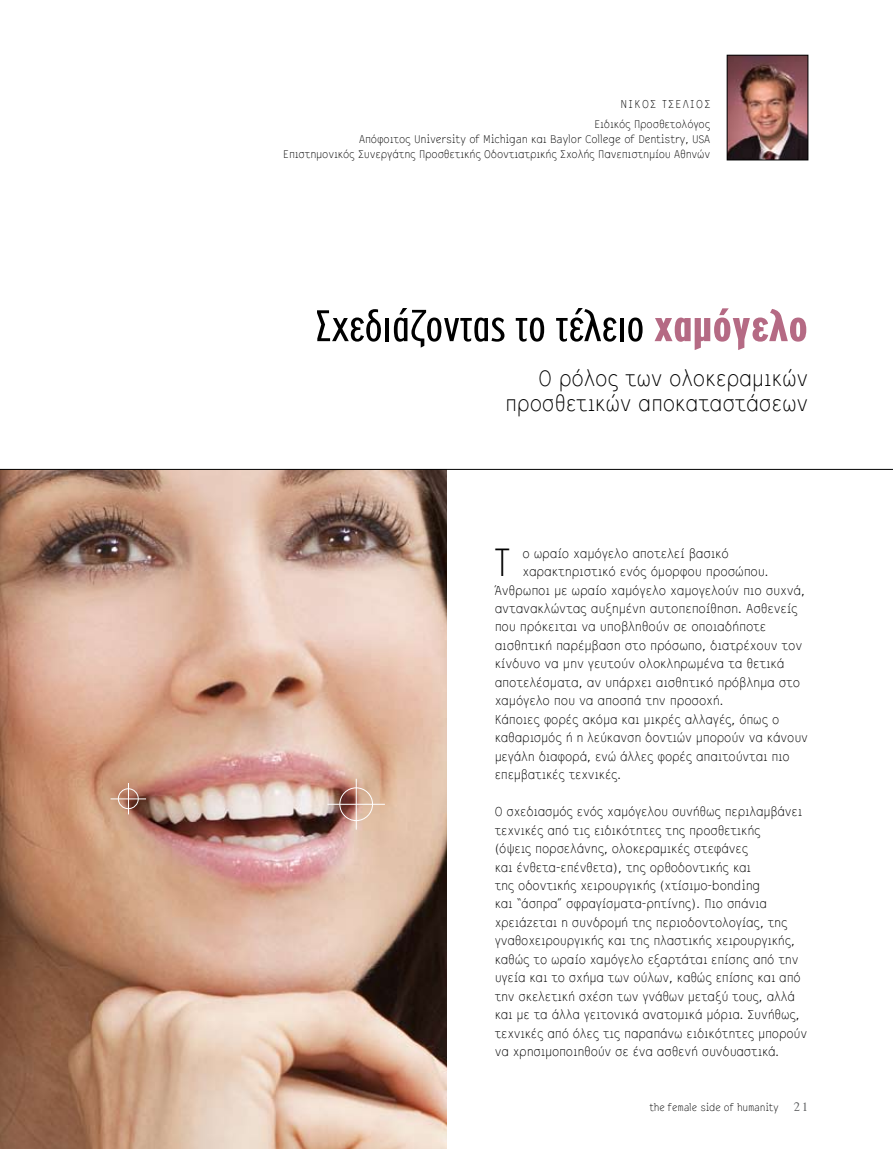
<style>
.page{position:relative;width:893px;height:1149px;background:#fff}
.page>*{position:absolute;margin:0;border:0;box-sizing:border-box;transform-origin:0 0}
.t1{font:300 47.4px "PF Highway Gothic Comp";color:#000;scale:1.2 1}
.t2{font:42.6px "CF Sans";color:#000}
.t3{font:24px/24.8px "CF Sans";letter-spacing:-.005em;color:#000;text-align:right}
.t4{font:13.95px/18.5px "CF Sans";letter-spacing:-.005em;color:#000}
.t5{font:12.3px "CF Sans";color:#000}
.t6{font:12px/15px "CF Sans";letter-spacing:-.005em;color:#000;text-align:right}
.t7{font:11.25px "CF Sans";letter-spacing:-.005em;color:#000}
.s1{font-weight:700;color:#b56a84}
.s2{font-family:"Gr Times";font-size:12.75px;color:#58595b}
</style>
<div class="page">
<img style="left:729px;top:57px;width:77px;height:101px">
<div style="left:727px;top:55px;width:81px;height:105px;border:1px solid #000"></div>
<img style="left:0;top:470px;width:446px;height:678px">
<hr style="left:0;top:469px;width:893px;height:1px;background:#000">
<div style="left:339px;top:787px;width:34px;height:33px;border:1px solid #fff;border-radius:50%"></div>
<hr style="left:356px;top:778px;width:1px;height:51px;background:#fff">
<hr style="left:327px;top:803px;width:58px;height:1px;background:#fff">
<div style="left:118px;top:788px;width:21px;height:20px;border:1px solid #fff;border-radius:50%"></div>
<hr style="left:128px;top:782px;width:1px;height:32px;background:#fff">
<hr style="left:111px;top:798px;width:35px;height:1px;background:#fff">
<p class="t5" style="left:621px;top:98px;width:22px">Νίκος</p>
<p class="t5" style="left:663px;top:98px;width:35px">Τσέλιος</p>
<p class="t6" style="left:283px;top:116px;width:428px">Eιδικός Προσθετολόγος<br>Απόφοιτος University of Michigan και Baylor College of Dentistry, USA<br>Ε πιστημονικός Συνεργάτης Προσθετικής Οδοντιατρικής Σχολής Πανεπιστημίου Αθηνών</p>
<h1 class="t1" style="left:316px;top:302px;width:412px">Σχεδιάζοντας το τέλειο <span class="s1">χαμόγελο</span></h1>
<h3 class="t3" style="left:505px;top:366px;width:304px">Ο ρόλος των ολοκεραμικών προσθετικών αποκαταστάσεων</h3>
<h2 class="t2" style="left:495px;top:540px;width:17px">Τ</h2>
<p class="t4" style="left:522px;top:544px;width:208px">ο ωραίο χαμόγελο αποτελεί βασικό</p>
<p class="t4" style="left:522px;top:562px;width:248px">χαρακτηριστικό ενός όμορφου προσώπου.</p>
<p class="t4" style="left:495px;top:581px;width:312px">Άνθρωποι με ωραίο χαμόγελο χαμογελούν πιο συχνά,</p>
<p class="t4" style="left:495px;top:599px;width:305px">αντανακλώντας αυξημένη αυτοπεποίθηση. Ασθενείς</p>
<p class="t4" style="left:495px;top:617px;width:273px">που πρόκειται να υποβληθούν σε οποιαδήποτε</p>
<p class="t4" style="left:495px;top:636px;width:309px">αισθητική παρέμβαση στο πρόσωπο, διατρέχουν τον</p>
<p class="t4" style="left:495px;top:654px;width:291px">κίνδυνο να μην γευτούν ολοκληρωμένα τα θετικά</p>
<p class="t4" style="left:495px;top:673px;width:307px">αποτελέσματα, αν υπάρχει αισθητικό πρόβλημα στο</p>
<p class="t4" style="left:495px;top:691px;width:231px">χαμόγελο που να αποσπά την προσοχή.</p>
<p class="t4" style="left:495px;top:710px;width:286px">Κάποιες φορές ακόμα και μικρές αλλαγές, όπως ο</p>
<p class="t4" style="left:495px;top:728px;width:315px">καθαρισμός ή η λεύκανση δοντιών μπορούν να κάνουν</p>
<p class="t4" style="left:495px;top:747px;width:297px">μεγάλη διαφορά, ενώ άλλες φορές απαιτούνται πιο</p>
<p class="t4" style="left:495px;top:765px;width:128px">επεμβατικές τεχνικές.</p>
<p class="t4" style="left:495px;top:802px;width:314px">Ο σχεδιασμός ενός χαμόγελου συνήθως περιλαμβάνει τεχνικές από τις ειδικότητες της προσθετικής<br>(όψεις πορσελάνης, ολοκεραμικές στεφάνες<br>και ένθετα-επένθετα), της ορθοδοντικής και<br>της οδοντικής χειρουργικής (χτίσιμο-bonding<br>και “άσπρα” σφραγίσματα-ρητίνης). Πιο σπάνια χρειάζεται η συνδρομή της περιοδοντολογίας, της γναθοχειρουργικής και της πλαστικής χειρουργικής, καθώς το ωραίο χαμόγελο εξαρτάται επίσης από την υγεία και το σχήμα των ούλων, καθώς επίσης και από την σκελετική σχέση των γνάθων μεταξύ τους, αλλά και με τα άλλα γειτονικά ανατομικά μόρια. Συνήθως, τεχνικές από όλες τις παραπάνω ειδικότητες μπορούν να χρησιμοποιηθούν σε ένα ασθενή συνδυαστικά.</p>
<p class="t7" style="left:649px;top:1100px;width:160px">the female side of humanity <span class="s2">21</span></p>
</div>
